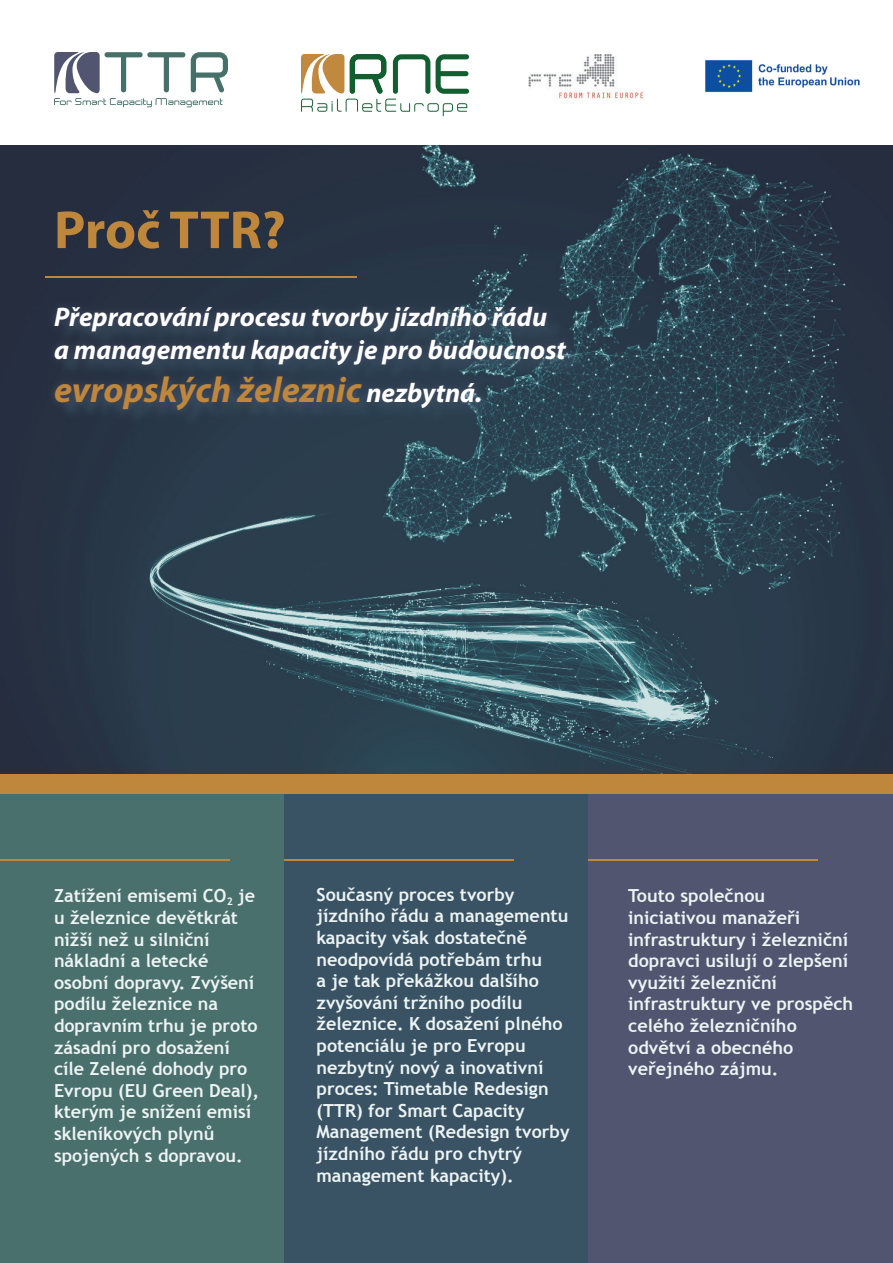
<style>
.page{position:relative;width:893px;height:1263px;background:#fff}
.page>*{position:absolute;margin:0;border:0;box-sizing:border-box;transform-origin:0 0}
.t1{font:700 54px "Myriad Pro";color:#bf873c}
.t2{font:italic 700 36px "Myriad Pro";color:#bf873c}
.t3{font:italic 700 27px/32.4px "Myriad Pro";color:#fff}
.t4{font:700 18px/21.6px "Trebuchet MS";color:#edf4f3}
.s1{font-size:27px;color:#fff}
</style>
<div class="page">
<img style="left:0;top:145px;width:893px;height:629px">
<div style="left:58px;top:310px;width:526px;height:118px;background:#395365;opacity:.75"></div>
<div style="left:46px;top:298px;width:529px;height:121px;background:#52556f;opacity:.75"></div>
<div style="left:0;top:786px;width:284px;height:477px;background:#49706c"></div>
<div style="left:284px;top:786px;width:305px;height:477px;background:#395365"></div>
<div style="left:589px;top:786px;width:304px;height:477px;background:#515570"></div>
<hr style="left:45px;top:277px;width:312px;height:1px;background:#bf873c">
<hr style="left:0;top:859px;width:230px;height:2px;background:#bf873c">
<hr style="left:284px;top:859px;width:230px;height:2px;background:#bf873c">
<hr style="left:589px;top:859px;width:229px;height:2px;background:#bf873c">
<svg style="left:301px;top:54px;width:168px;height:62px"></svg>
<img style="left:705px;top:60px;width:155px;height:33px">
<img style="left:529px;top:54px;width:116px;height:45px">
<div style="left:0;top:774px;width:893px;height:20px;background:#bf873c"></div>
<svg style="left:54px;top:52px;width:174px;height:55px"></svg>
<h1 class="t1" style="left:54px;top:200px;width:233px">Proč TTR?</h1>
<h3 class="t3" style="left:54px;top:301px;width:513px">Přepracování procesu tvorby jízdního řádu a managementu kapacity je pro budoucnost</h3>
<h2 class="t2" style="left:54px;top:370px;width:430px">evropských železnic <span class="s1">nezbytná.</span></h2>
<p class="t4" style="left:54px;top:885px;width:207px">Zatížení emisemi CO<sub>2</sub> je u železnice devětkrát nižší než u silniční nákladní a letecké osobní dopravy. Zvýšení podílu železnice na dopravním trhu je proto zásadní pro dosažení cíle Zelené dohody pro<br>Evropu (EU Green Deal), kterým je snížení emisí skleníkových plynů spojených s dopravou.</p>
<p class="t4" style="left:316px;top:883px;width:255px">Současný proces tvorby jízdního řádu a managementu kapacity však dostatečně neodpovídá potřebám trhu<br>a je tak překážkou dalšího zvyšování tržního podílu železnice. K dosažení plného potenciálu je pro Evropu nezbytný nový a inovativní proces: Timetable Redesign (TTR) for Smart Capacity<br>Management (Redesign tvorby jízdního řádu pro chytrý management kapacity).</p>
<p class="t4" style="left:628px;top:885px;width:227px">Touto společnou iniciativou manažeři infrastruktury i železniční dopravci usilují o zlepšení využití železniční infrastruktury ve prospěch celého železničního odvětví a obecného veřejného zájmu.</p>
</div>
